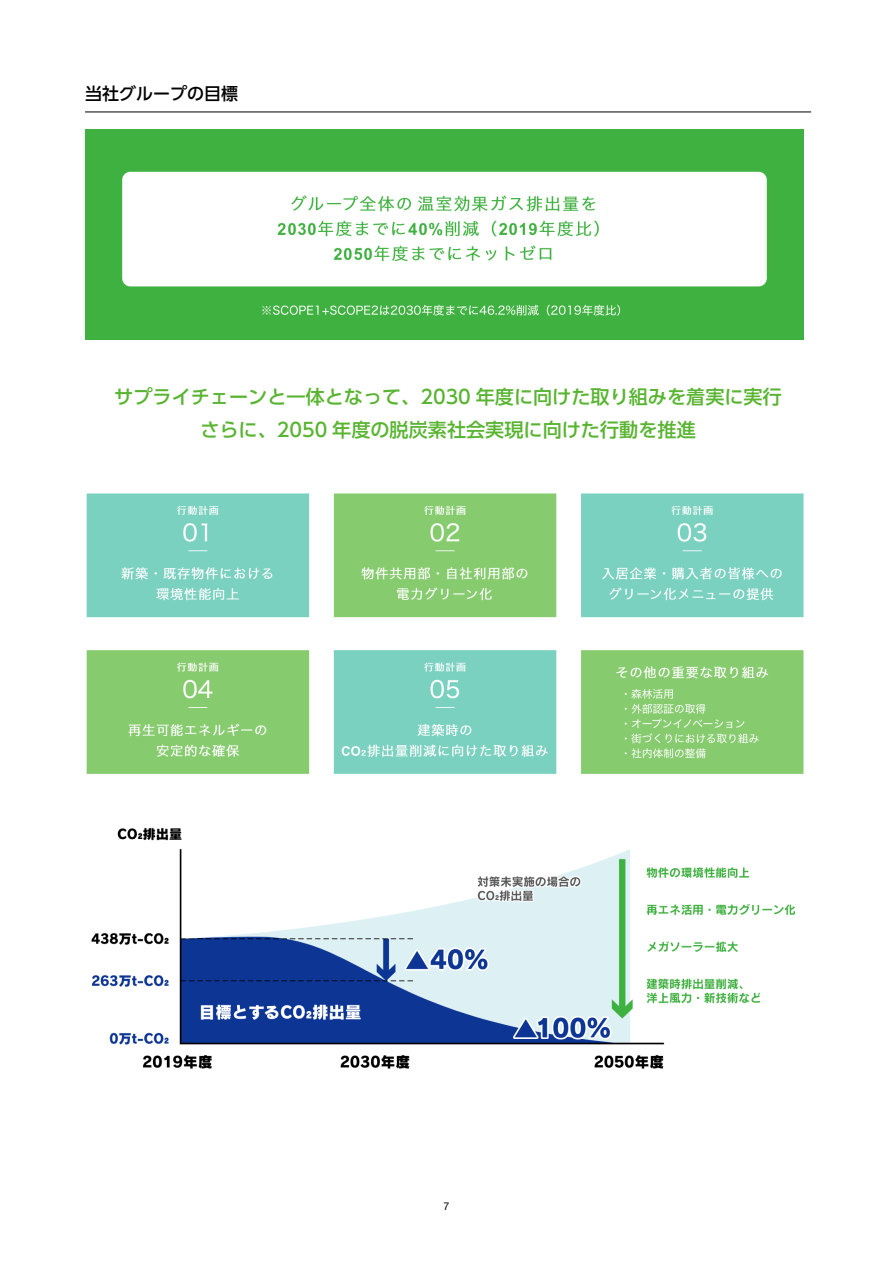
<style>
.page{position:relative;width:893px;height:1263px;background:#fff}
.page>*{position:absolute;margin:0;border:0;box-sizing:border-box;transform-origin:0 0}
.t1{font:500 19.2px/33.5px "UD Shin Go Pr 6";color:#58b431;text-align:center}
.t2{font:500 16.95px "UD Shin Go Pr 6";color:#000}
.t3{font:10.65px "Helvetica Neue";color:#000}
</style>
<div class="page">
<img style="left:86px;top:493px;width:718px;height:576px">
<hr style="left:85px;top:112px;width:726px;height:1px;background:#000">
<img style="left:85px;top:130px;width:719px;height:209px">
<p class="t2" style="left:85px;top:80px;width:155px">当社グループの目標</p>
<p class="t1" style="left:114px;top:379px;width:669px">サプライチェーンと一体となって、2030 年度に向けた取り組みを着実に実行さらに、2050 年度の脱炭素社会実現に向けた行動を推進</p>
<p class="t3" style="left:444px;top:1199px;width:7px">7</p>
</div>
